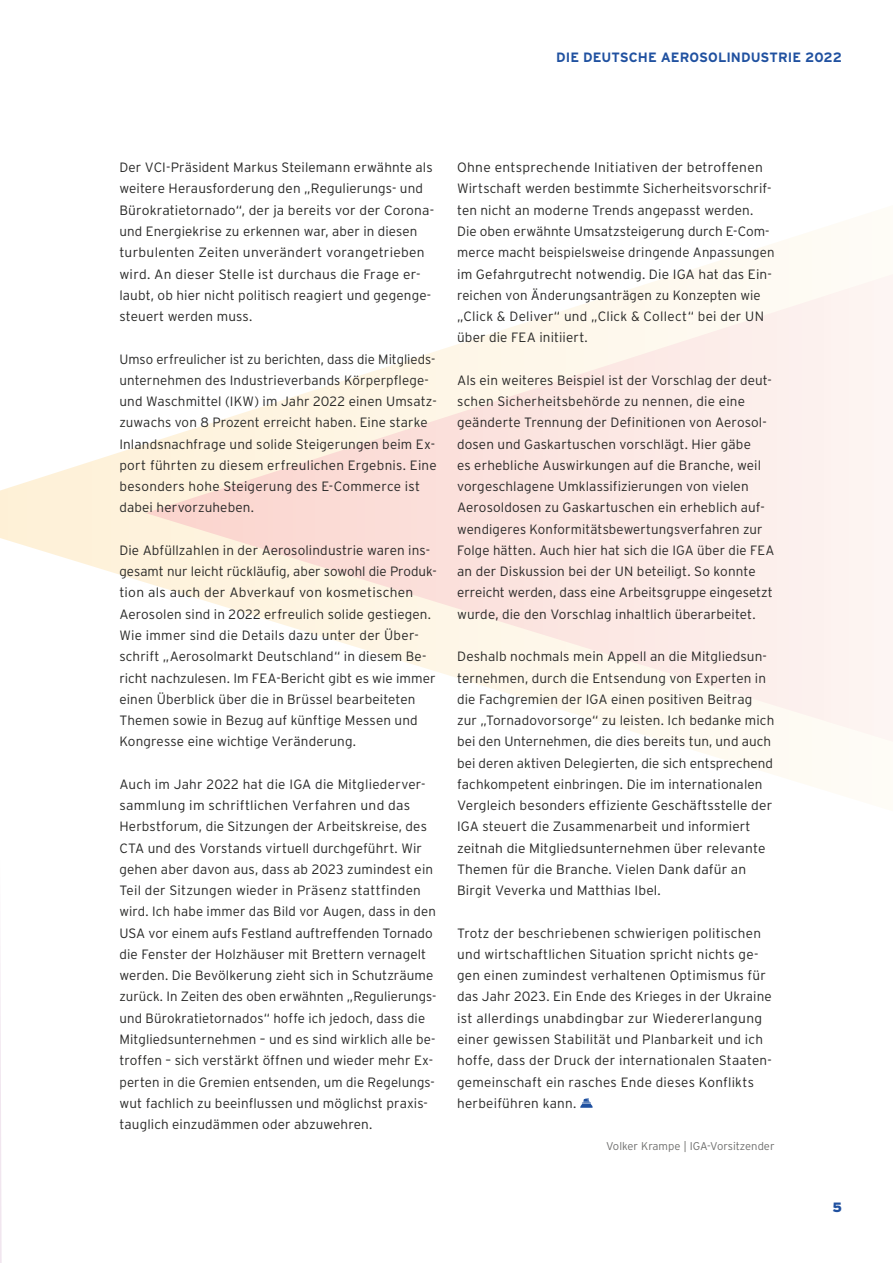
<style>
.page{position:relative;width:893px;height:1263px;background:#fff}
.page>*{position:absolute;margin:0;border:0;box-sizing:border-box;transform-origin:0 0}
.t1{font:300 13.5px/21.3px "Interstate";letter-spacing:.01em;color:#282827}
.t2{font:700 13.5px "Interstate";color:#2051a0}
.t3{font:900 13.5px "Interstate";color:#2051a0}
.t4{font:300 11.25px "Interstate";color:#6f6f6e}
</style>
<div class="page">
<svg style="left:2px;top:226px;width:891px;height:566px"></svg>
<svg style="left:0;top:490px;width:2px;height:773px"></svg>
<svg style="left:580px;top:1098px;width:13px;height:10px"></svg>
<p class="t2" style="left:556px;top:50px;width:287px">DIE DEUTSCHE AEROSOLINDUSTRIE 2022</p>
<p class="t1" style="left:119px;top:157px;width:316px">Der VCI-Präsident Markus Steilemann erwähnte als weitere Herausforderung den „Regulierungs- und Bürokratietornado“, der ja bereits vor der Corona&shy;und Energiekrise zu erkennen war, aber in diesen turbulenten Zeiten unverändert vorangetrieben wird. An dieser Stelle ist durchaus die Frage er&shy;laubt, ob hier nicht politisch reagiert und gegenge&shy;steuert werden muss.</p>
<p class="t1" style="left:119px;top:348px;width:319px">Umso erfreulicher ist zu berichten, dass die Mitglieds&shy;unternehmen des Industrieverbands Körperpflege&shy;und Waschmittel (IKW) im Jahr 2022 einen Umsatz&shy;zuwachs von 8 Prozent erreicht haben. Eine starke Inlandsnachfrage und solide Steigerungen beim Ex&shy;port führten zu diesem erfreulichen Ergebnis. Eine besonders hohe Steigerung des E-Commerce ist dabei hervorzuheben.</p>
<p class="t1" style="left:119px;top:539px;width:319px">Die Abfüllzahlen in der Aerosolindustrie waren ins&shy;gesamt nur leicht rückläufig, aber sowohl die Produk&shy;tion als auch der Abverkauf von kosmetischen Aerosolen sind in 2022 erfreulich solide gestiegen.<br>Wie immer sind die Details dazu unter der Über&shy;schrift „Aerosolmarkt Deutschland“ in diesem Be&shy;richt nachzulesen. Im FEA-Bericht gibt es wie immer einen Überblick über die in Brüssel bearbeiteten Themen sowie in Bezug auf künftige Messen und Kongresse eine wichtige Veränderung.</p>
<p class="t1" style="left:119px;top:773px;width:318px">Auch im Jahr 2022 hat die IGA die Mitgliederver&shy;sammlung im schriftlichen Verfahren und das Herbstforum, die Sitzungen der Arbeitskreise, des CTA und des Vorstands virtuell durchgeführt. Wir gehen aber davon aus, dass ab 2023 zumindest ein Teil der Sitzungen wieder in Präsenz stattfinden wird. Ich habe immer das Bild vor Augen, dass in den USA vor einem aufs Festland auftreffenden Tornado die Fenster der Holzhäuser mit Brettern vernagelt werden. Die Bevölkerung zieht sich in Schutzräume zurück. In Zeiten des oben erwähnten „Regulierungs&shy;und Bürokratietornados“ hoffe ich jedoch, dass die Mitgliedsunternehmen – und es sind wirklich alle be&shy;troffen – sich verstärkt öffnen und wieder mehr Ex&shy;perten in die Gremien entsenden, um die Regelungs&shy;wut fachlich zu beeinflussen und möglichst praxis&shy;tauglich einzudämmen oder abzuwehren.</p>
<p class="t1" style="left:457px;top:157px;width:319px">Ohne entsprechende Initiativen der betroffenen Wirtschaft werden bestimmte Sicherheitsvorschrif&shy;ten nicht an moderne Trends angepasst werden.<br>Die oben erwähnte Umsatzsteigerung durch E-Com&shy;merce macht beispielsweise dringende Anpassungen im Gefahrgutrecht notwendig. Die IGA hat das Ein&shy;reichen von Änderungsanträgen zu Konzepten wie „Click &amp; Deliver“ und „Click &amp; Collect“ bei der UN über die FEA initiiert.</p>
<p class="t1" style="left:457px;top:369px;width:319px">Als ein weiteres Beispiel ist der Vorschlag der deut&shy;schen Sicherheitsbehörde zu nennen, die eine geänderte Trennung der Definitionen von Aerosol&shy;dosen und Gaskartuschen vorschlägt. Hier gäbe<br>es erhebliche Auswirkungen auf die Branche, weil vorgeschlagene Umklassifizierungen von vielen Aerosoldosen zu Gaskartuschen ein erheblich auf&shy;wendigeres Konformitätsbewertungsverfahren zur Folge hätten. Auch hier hat sich die IGA über die FEA an der Diskussion bei der UN beteiligt. So konnte erreicht werden, dass eine Arbeitsgruppe eingesetzt wurde, die den Vorschlag inhaltlich überarbeitet.</p>
<p class="t1" style="left:457px;top:646px;width:319px">Deshalb nochmals mein Appell an die Mitgliedsun&shy;ternehmen, durch die Entsendung von Experten in die Fachgremien der IGA einen positiven Beitrag zur „Tornadovorsorge“ zu leisten. Ich bedanke mich bei den Unternehmen, die dies bereits tun, und auch bei deren aktiven Delegierten, die sich entsprechend fachkompetent einbringen. Die im internationalen Vergleich besonders effiziente Geschäftsstelle der IGA steuert die Zusammenarbeit und informiert zeitnah die Mitgliedsunternehmen über relevante Themen für die Branche. Vielen Dank dafür an Birgit Veverka und Matthias Ibel.</p>
<p class="t1" style="left:457px;top:922px;width:316px">Trotz der beschriebenen schwierigen politischen und wirtschaftlichen Situation spricht nichts ge&shy;gen einen zumindest verhaltenen Optimismus für das Jahr 2023. Ein Ende des Krieges in der Ukraine ist allerdings unabdingbar zur Wiedererlangung einer gewissen Stabilität und Planbarkeit und ich hoffe, dass der Druck der internationalen Staaten&shy;gemeinschaft ein rasches Ende dieses Konflikts herbeiführen kann.</p>
<p class="t4" style="left:606px;top:1140px;width:170px">Volker Krampe | IGA-Vorsitzender</p>
<p class="t3" style="left:832px;top:1199px;width:11px">5</p>
</div>
